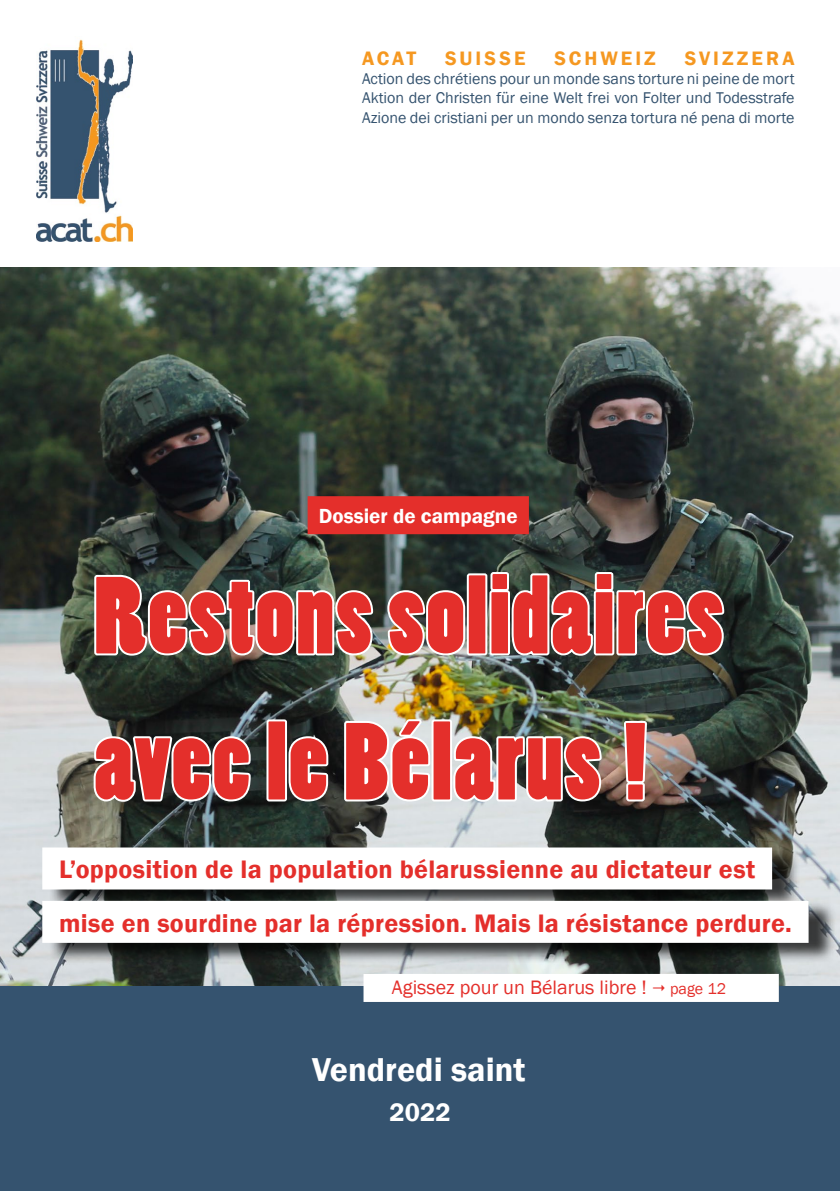
<style>
.page{position:relative;width:840px;height:1191px;background:#fff}
.page>*{position:absolute;margin:0;border:0;box-sizing:border-box;transform-origin:0 0}
.ALLG-Cover_Titel{font:102px "Poplar Std";letter-spacing:.02em;color:#e42f2b}
.ALLG-Cover_Kampagne{font:600 34px "Franklin Gothic";color:#fff}
.ALLG-Cover_Untertite{font:600 26px "Franklin Gothic";letter-spacing:.01em;color:#e42f2b}
.ALLG-Cover_Kampagne-2{font:600 26px "Franklin Gothic";color:#fff}
.ALLG-Cover_Lead{font:600 21px "Franklin Gothic";color:#fff}
.ALLG-Cover_Untertite-2{font:20px "Franklin Gothic";color:#e42f2b}
.ALLG-Slogan_Titel{font:600 20px "Franklin Gothic";letter-spacing:.145em;color:#f59821}
.ALLG-Slogan{font:16px "Franklin Gothic";color:#35536f}
.ALLG-Cover_Untertite-3{font:16px "Franklin Gothic";color:#e42f2b}
</style>
<div class="page">
<img style="left:37px;top:39px;width:95px;height:202px">
<img style="left:0;top:268px;width:839px;height:718px">
<div style="left:307px;top:496px;width:221px;height:38px;background:#e42f2b"></div>
<div style="left:0;top:986px;width:839px;height:205px;background:#35536f"></div>
<div style="left:48px;top:846px;width:788px;height:117px;background:#000;opacity:.75"></div>
<div style="left:42px;top:847px;width:729px;height:42px;background:#fff"></div>
<div style="left:42px;top:901px;width:766px;height:42px;background:#fff"></div>
<img style="left:92px;top:573px;width:283px;height:84px">
<img style="left:385px;top:588px;width:82px;height:69px">
<div style="left:466px;top:573px;width:21px;height:82px;border:4px solid #fff"></div>
<svg style="left:487px;top:570px;width:238px;height:87px"></svg>
<svg style="left:92px;top:734px;width:161px;height:69px"></svg>
<div style="left:266px;top:719px;width:21px;height:82px;border:4px solid #fff"></div>
<svg style="left:286px;top:734px;width:44px;height:69px"></svg>
<svg style="left:342px;top:716px;width:90px;height:87px"></svg>
<div style="left:431px;top:719px;width:21px;height:82px;border:4px solid #fff"></div>
<svg style="left:451px;top:734px;width:152px;height:69px"></svg>
<img style="left:621px;top:719px;width:27px;height:84px">
<div style="left:363px;top:974px;width:415px;height:28px;background:#fff"></div>
<p class="ALLG-Slogan_Titel" style="left:362px;top:46px;width:56px">ACAT</p>
<p class="ALLG-Slogan_Titel" style="left:445px;top:46px;width:82px">SUISSE</p>
<p class="ALLG-Slogan_Titel" style="left:554px;top:46px;width:103px">SCHWEIZ</p>
<p class="ALLG-Slogan_Titel" style="left:684px;top:46px;width:111px">SVIZZERA</p>
<p class="ALLG-Slogan" style="left:362px;top:69px;width:434px">Action des chrétiens pour un monde sans torture ni peine de mort</p>
<p class="ALLG-Slogan" style="left:362px;top:88px;width:434px">Aktion der Christen für eine Welt frei von Folter und Todesstrafe</p>
<p class="ALLG-Slogan" style="left:362px;top:107px;width:434px">Azione dei cristiani per un mondo senza tortura né pena di morte</p>
<p class="ALLG-Cover_Lead" style="left:319px;top:503px;width:200px">Dossier de campagne</p>
<p class="ALLG-Cover_Titel" style="left:94px;top:560px;width:630px">Restons solidaires</p>
<p class="ALLG-Cover_Titel" style="left:94px;top:706px;width:553px">avec le Bélarus !</p>
<p class="ALLG-Cover_Untertite" style="left:59px;top:853px;width:697px">L’opposition de la population bélarussienne au dictateur est</p>
<p class="ALLG-Cover_Untertite" style="left:59px;top:906px;width:733px">mise en sourdine par la répression. Mais la résistance perdure.</p>
<p class="ALLG-Cover_Untertite-2" style="left:391px;top:974px;width:256px">Agissez pour un Bélarus libre !</p>
<p class="ALLG-Cover_Untertite-3" style="left:669px;top:978px;width:57px">page 12</p>
<p class="ALLG-Cover_Kampagne" style="left:312px;top:1049px;width:215px">Vendredi saint</p>
<p class="ALLG-Cover_Kampagne-2" style="left:389px;top:1096px;width:62px">2022</p>
</div>
